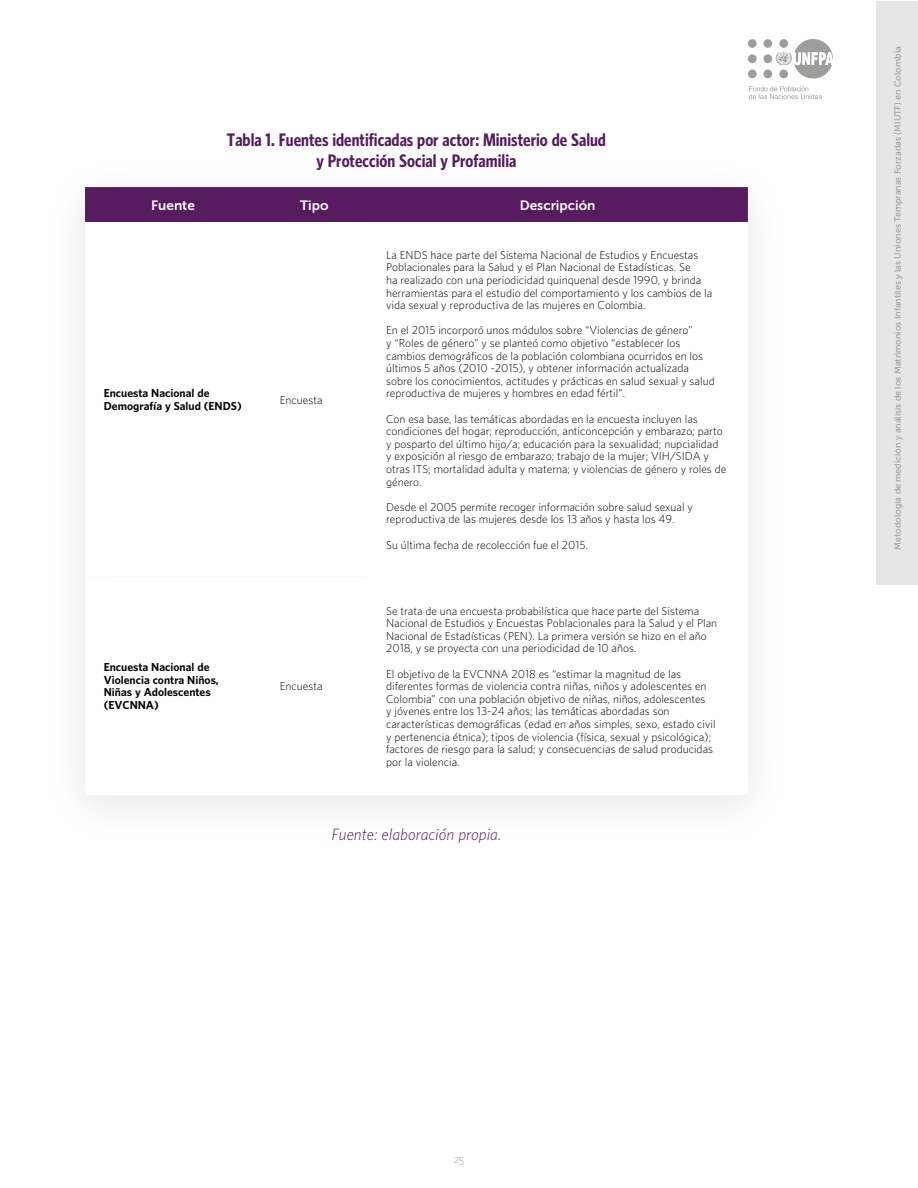
<style>
.page{position:relative;width:918px;height:1188px;background:#fff}
.page>*{position:absolute;margin:0;border:0;box-sizing:border-box;transform-origin:0 0}
.t1{font:700 condensed 16.5px/21px "UNFPA";color:#571c5f;text-align:center}
.t2{font:italic 300 15px "UNFPA";color:#571c5f}
.t3{font:13.5px "Museo Sans 700";color:#fff}
.t4{font:300 10.5px/12.6px "UNFPA";color:#000}
.t5{font:700 10.5px/12.6px "UNFPA";color:#000}
.t6{font:10.5px "UNFPA Light SC";color:#9d9d9c}
.t7{font:9px "Museo Sans 500";color:#9d9d9c}
</style>
<div class="page">
<div style="left:877px;top:1px;width:41px;height:584px;background:#e6e6e6"></div>
<svg style="left:749px;top:86px;width:73px;height:13px"></svg>
<div style="left:748px;top:39px;width:9px;height:9px;background:#9d9d9c;border-radius:50%"></div>
<div style="left:763px;top:39px;width:9px;height:9px;background:#9d9d9c;border-radius:50%"></div>
<div style="left:748px;top:70px;width:9px;height:8px;background:#9d9d9c;border-radius:50%"></div>
<div style="left:763px;top:70px;width:9px;height:8px;background:#9d9d9c;border-radius:50%"></div>
<div style="left:748px;top:54px;width:9px;height:9px;background:#9d9d9c;border-radius:50%"></div>
<div style="left:763px;top:54px;width:9px;height:9px;background:#9d9d9c;border-radius:50%"></div>
<svg style="left:776px;top:39px;width:57px;height:40px"></svg>
<div style="left:85px;top:187px;width:663px;height:35px;background:#571c5f"></div>
<h1 class="t1" style="left:227px;top:129px;width:381px">Tabla 1. Fuentes identificadas por actor: Ministerio de Salud y Protección Social y Profamilia</h1>
<p class="t3" style="left:151px;top:197px;width:45px">Fuente</p>
<p class="t3" style="left:300px;top:197px;width:30px">Tipo</p>
<p class="t3" style="left:520px;top:197px;width:77px">Descripción</p>
<p class="t5" style="left:104px;top:387px;width:139px">Encuesta Nacional de<br>Demografía y Salud (ENDS)</p>
<p class="t4" style="left:280px;top:394px;width:44px">Encuesta</p>
<p class="t5" style="left:104px;top:661px;width:117px">Encuesta Nacional de<br>Violencia contra Niños,<br>Niñas y Adolescentes (EVCNNA)</p>
<p class="t4" style="left:280px;top:680px;width:44px">Encuesta</p>
<p class="t4" style="left:386px;top:249px;width:328px">La ENDS hace parte del Sistema Nacional de Estudios y Encuestas Poblacionales para la Salud y el Plan Nacional de Estadísticas. Se<br>ha realizado con una periodicidad quinquenal desde 1990, y brinda herramientas para el estudio del comportamiento y los cambios de la vida sexual y reproductiva de las mujeres en Colombia.</p>
<p class="t4" style="left:386px;top:325px;width:330px">En el 2015 incorporó unos módulos sobre “Violencias de género”<br>y “Roles de género” y se planteó como objetivo “establecer los cambios demográficos de la población colombiana ocurridos en los últimos 5 años (2010 -2015), y obtener información actualizada sobre los conocimientos, actitudes y prácticas en salud sexual y salud reproductiva de mujeres y hombres en edad fértil”.</p>
<p class="t4" style="left:386px;top:413px;width:342px">Con esa base, las temáticas abordadas en la encuesta incluyen las condiciones del hogar; reproducción, anticoncepción y embarazo; parto y posparto del último hijo/a; educación para la sexualidad; nupcialidad y exposición al riesgo de embarazo; trabajo de la mujer; VIH/SIDA y otras ITS; mortalidad adulta y materna; y violencias de género y roles de género.</p>
<p class="t4" style="left:386px;top:501px;width:308px">Desde el 2005 permite recoger información sobre salud sexual y reproductiva de las mujeres desde los 13 años y hasta los 49.</p>
<p class="t4" style="left:386px;top:539px;width:203px">Su última fecha de recolección fue el 2015.</p>
<p class="t4" style="left:386px;top:605px;width:333px">Se trata de una encuesta probabilística que hace parte del Sistema Nacional de Estudios y Encuestas Poblacionales para la Salud y el Plan Nacional de Estadísticas (PEN). La primera versión se hizo en el año 2018, y se proyecta con una periodicidad de 10 años.</p>
<p class="t4" style="left:386px;top:668px;width:331px">El objetivo de la EVCNNA 2018 es “estimar la magnitud de las diferentes formas de violencia contra niñas, niños y adolescentes en Colombia” con una población objetivo de niñas, niños, adolescentes<br>y jóvenes entre los 13-24 años; las temáticas abordadas son características demográficas (edad en años simples, sexo, estado civil y pertenencia étnica); tipos de violencia (física, sexual y psicológica); factores de riesgo para la salud; y consecuencias de salud producidas por la violencia.</p>
<h2 class="t2" style="left:332px;top:827px;width:171px">Fuente: elaboración propia.</h2>
<p class="t6" style="left:454px;top:1153px;width:12px">25</p>
<p class="t7" style="left:893px;top:550px;width:505px;rotate:-90deg">Metodología de medición y análisis de los Matrimonios Infantiles y las Uniones Tempranas Forzadas (MIUTF) en Colombia</p>
</div>
